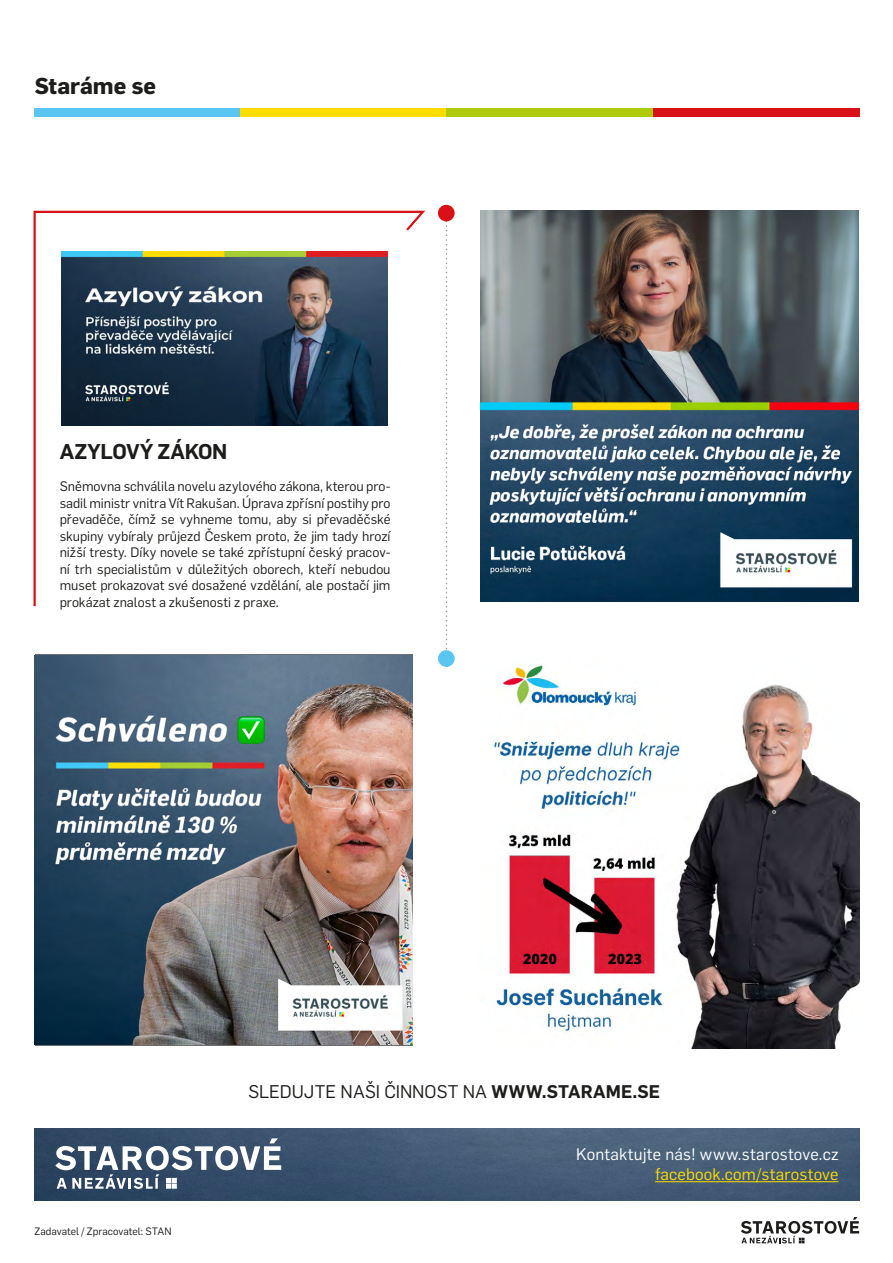
<style>
.page{position:relative;width:893px;height:1263px;background:#fff}
.page>*{position:absolute;margin:0;border:0;box-sizing:border-box;transform-origin:0 0}
.t1{font:700 22.5px "Flama";letter-spacing:-.005em;color:#1d1d1b}
.t2{font:600 21px "Flama";letter-spacing:-.01em;color:#1d1d1b}
.t3{font:18px "Flama";color:#1d1d1b}
.t4{font:16.5px "Flama";letter-spacing:.015em;color:#fff}
.t5{font:16.5px "Flama";letter-spacing:.015em;color:#fd0}
.t6{font:13.5px/16.5px "Flama";color:#1d1d1b;text-align:justify}
.t7{font:10.5px "Flama";color:#1d1d1b}
.s1{font-weight:600}
</style>
<div class="page">
<div style="left:34px;top:108px;width:206px;height:9px;background:#5bc5f2"></div>
<div style="left:240px;top:108px;width:207px;height:9px;background:#fd0"></div>
<div style="left:447px;top:108px;width:206px;height:9px;background:#afca0b"></div>
<div style="left:653px;top:108px;width:207px;height:9px;background:#d91016"></div>
<svg style="left:741px;top:1217px;width:118px;height:26px"></svg>
<svg style="left:446px;top:221px;width:1px;height:429px"></svg>
<img style="left:34px;top:1129px;width:826px;height:71px">
<hr style="left:655px;top:1181px;width:183px;height:1px;background:#fd0">
<svg style="left:55px;top:1138px;width:226px;height:51px"></svg>
<div style="left:438px;top:650px;width:17px;height:17px;background:#5bc5f2;border-radius:50%"></div>
<div style="left:438px;top:205px;width:17px;height:16px;background:#d91016;border-radius:50%"></div>
<svg style="left:33px;top:210px;width:393px;height:397px"></svg>
<img style="left:35px;top:656px;width:377px;height:389px">
<img style="left:61px;top:252px;width:326px;height:174px">
<img style="left:480px;top:211px;width:378px;height:391px">
<img style="left:494px;top:664px;width:366px;height:384px">
<h1 class="t1" style="left:35px;top:69px;width:123px">Staráme se</h1>
<h2 class="t2" style="left:60px;top:436px;width:169px">AZYLOVÝ ZÁKON</h2>
<p class="t6" style="left:60px;top:477px;width:332px">Sněmovna schválila novelu azylového zákona, kterou pro&shy;sadil ministr vnitra Vít Rakušan. Úprava zpřísní postihy pro převaděče, čímž se vyhneme tomu, aby si převaděčské skupiny vybíraly průjezd Českem proto, že jim tady hrozí nižší tresty. Díky novele se také zpřístupní český pracov&shy;ní trh specialistům v důležitých oborech, kteří nebudou muset prokazovat své dosažené vzdělání, ale postačí jim prokázat znalost a zkušenosti z praxe.</p>
<h3 class="t3" style="left:248px;top:1079px;width:413px">SLEDUJTE NAŠI ČINNOST NA <span class="s1">WWW.STARAME.SE</span></h3>
<p class="t7" style="left:35px;top:1224px;width:139px">Zadavatel / Zpracovatel: STAN</p>
<p class="t4" style="left:576px;top:1143px;width:264px">Kontaktujte nás! www.starostove.cz</p>
<p class="t5" style="left:655px;top:1163px;width:185px">facebook.com/starostove</p>
</div>
